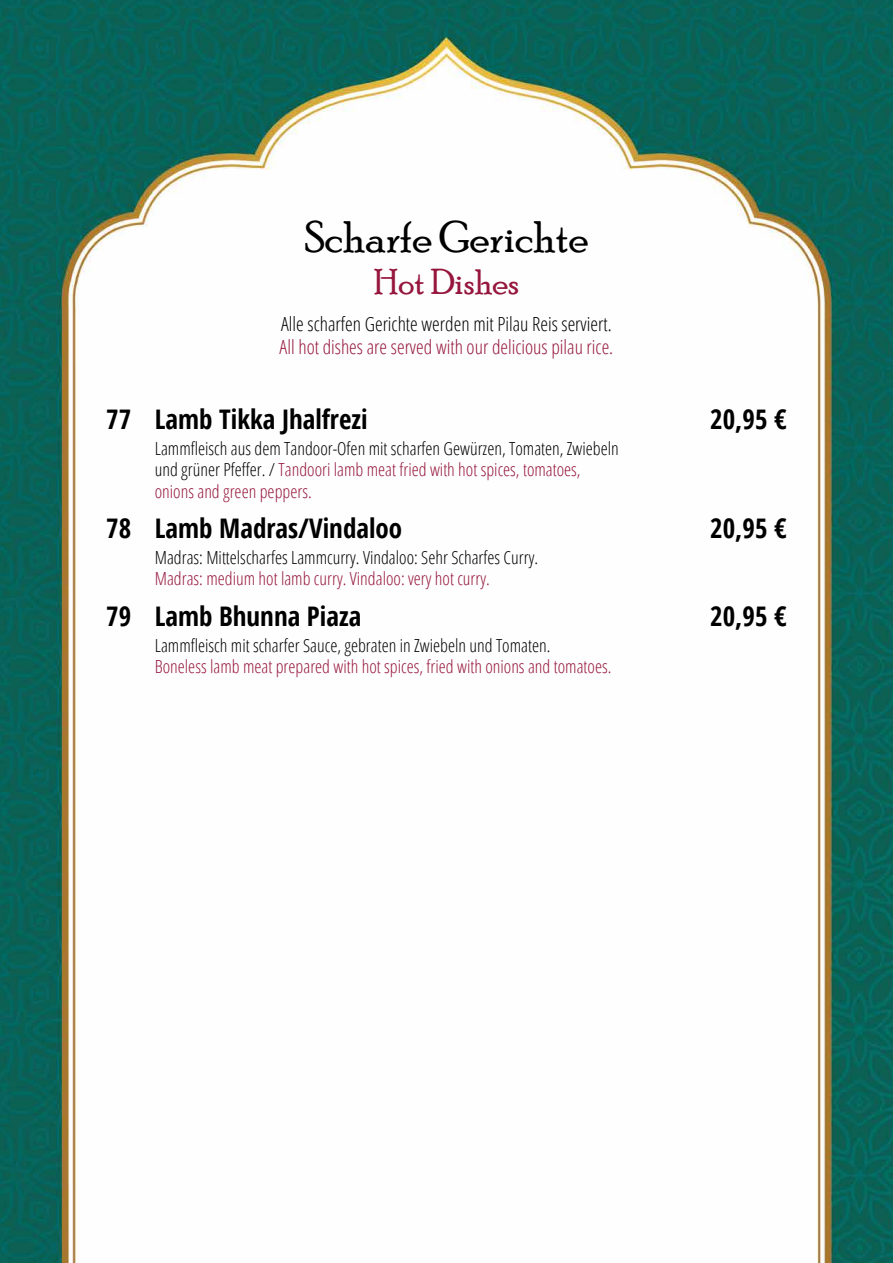
<style>
.page{position:relative;width:893px;height:1263px;background:#fff}
.page>*{position:absolute;margin:0;border:0;box-sizing:border-box;transform-origin:0 0}
.t1{font:45px "Poor Richard";color:#000}
.t2{font:36px "Poor Richard";color:#96163d}
.t3{font:700 27px "Open Sans Condensed";color:#000}
.t4{font:300 19.5px "Open Sans Condensed";color:#000}
.t5{font:300 19.5px "Open Sans Condensed";color:#96163d}
.t6{font:300 18px/21.6px "Open Sans Condensed";color:#000}
.t7{font:300 18px "Open Sans Condensed";color:#96163d}
.s1{color:#96163d}
</style>
<div class="page">
<img style="left:0;top:0;width:893px;height:1263px">
<h1 class="t1" style="left:304px;top:212px;width:286px">Scharfe Gerichte</h1>
<h2 class="t2" style="left:374px;top:262px;width:147px">Hot Dishes</h2>
<p class="t4" style="left:281px;top:310px;width:332px">Alle scharfen Gerichte werden mit Pilau Reis serviert.</p>
<p class="t5" style="left:280px;top:334px;width:335px">All hot dishes are served with our delicious pilau rice.</p>
<h3 class="t3" style="left:106px;top:400px;width:263px">77 Lamb Tikka Jhalfrezi</h3>
<h3 class="t3" style="left:710px;top:400px;width:78px">20,95 €</h3>
<p class="t6" style="left:155px;top:437px;width:466px">Lammfleisch aus dem Tandoor-Ofen mit scharfen Gewürzen, Tomaten, Zwiebeln und grüner Pfeffer. / <span class="s1">Tandoori lamb meat fried with hot spices, tomatoes, onions and green peppers.</span></p>
<h3 class="t3" style="left:106px;top:510px;width:297px">78 Lamb Madras/Vindaloo</h3>
<h3 class="t3" style="left:710px;top:510px;width:78px">20,95 €</h3>
<p class="t6" style="left:155px;top:546px;width:385px">Madras: Mittelscharfes Lammcurry. Vindaloo: Sehr Scharfes Curry.</p>
<p class="t7" style="left:155px;top:567px;width:337px">Madras: medium hot lamb curry. Vindaloo: very hot curry.</p>
<h3 class="t3" style="left:106px;top:597px;width:256px">79 Lamb Bhunna Piaza</h3>
<h3 class="t3" style="left:710px;top:597px;width:78px">20,95 €</h3>
<p class="t6" style="left:155px;top:634px;width:397px">Lammfleisch mit scharfer Sauce, gebraten in Zwiebeln und Tomaten.</p>
<p class="t7" style="left:155px;top:654px;width:458px">Boneless lamb meat prepared with hot spices, fried with onions and tomatoes.</p>
</div>
